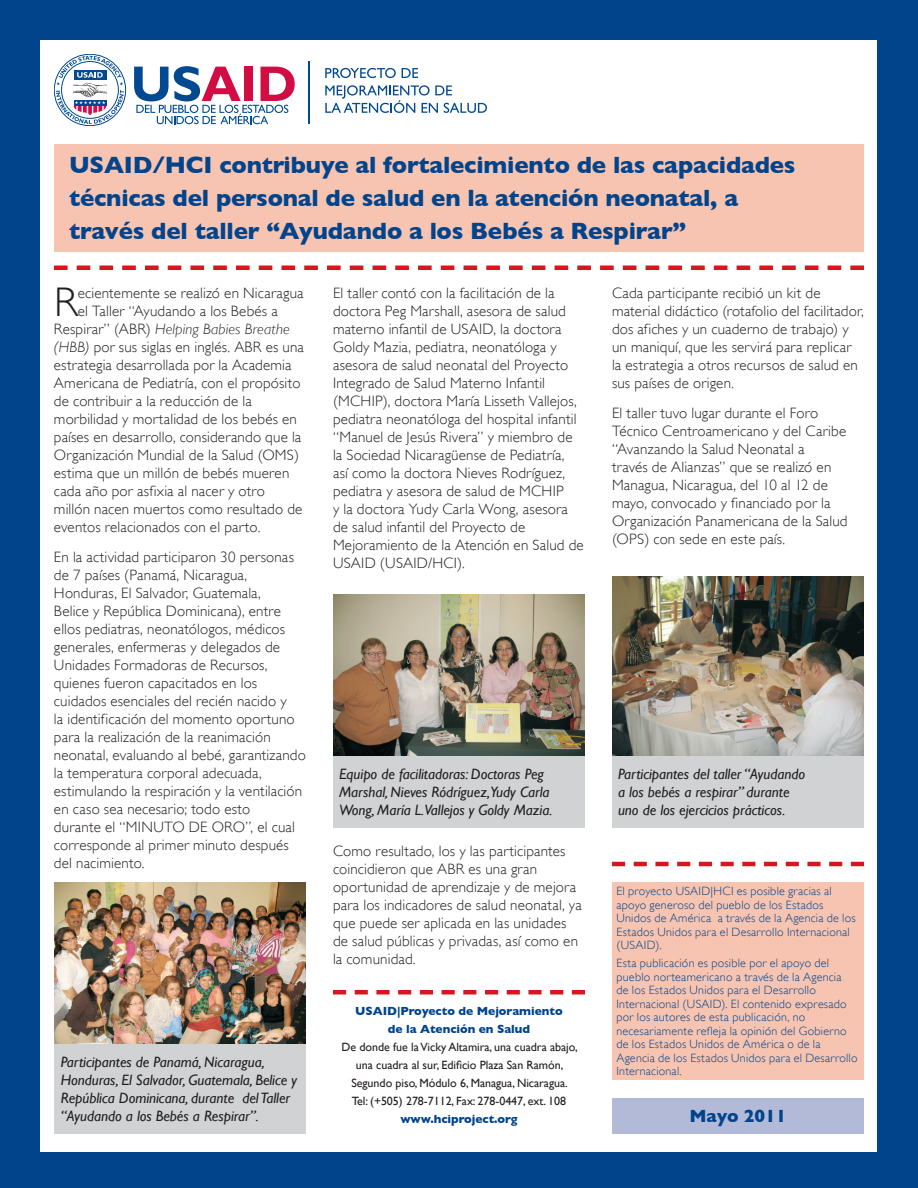
<style>
.page{position:relative;width:918px;height:1188px;background:#01448c}
.page>*{position:absolute;margin:0;border:0;box-sizing:border-box;transform-origin:0 0}
.t1{font:300 41.4px "Gill Sans";color:#231f20}
.t2{font:700 24px/33px "Gill Sans";letter-spacing:-.005em;color:#01448c}
.t3{font:700 18px "Gill Sans";letter-spacing:-.005em;color:#01448c}
.t4{font:300 15px/18px "Gill Sans";letter-spacing:.01em;color:#231f20}
.t5{font:italic 15px/18px "Gill Sans";letter-spacing:-.005em;color:#231f20}
.t6{font:italic 300 15px "Gill Sans";letter-spacing:.005em;color:#231f20}
.t7{font:300 12px/13.5px "Gill Sans";letter-spacing:.02em;color:#01448c}
.t8{font:12px/18px "Gill Sans";letter-spacing:-.005em;color:#231f20;text-align:center}
.t9{font:700 12px/18px "Gill Sans";letter-spacing:-.005em;color:#01448c;text-align:center}
.s1{font-style:normal}
.s2{font-style:italic}
</style>
<div class="page">
<div style="left:40px;top:40px;width:837px;height:1112px;background:#fff"></div>
<div style="left:54px;top:144px;width:810px;height:108px;background:#f6c4b0"></div>
<div style="left:54px;top:54px;width:72px;height:72px;border:1px solid #014990;border-radius:50%"></div>
<svg style="left:56px;top:56px;width:68px;height:68px"></svg>
<hr style="left:308px;top:61px;width:2px;height:63px;background:#014990">
<svg style="left:325px;top:68px;width:71px;height:10px"></svg>
<svg style="left:402px;top:68px;width:16px;height:10px"></svg>
<svg style="left:325px;top:85px;width:162px;height:28px"></svg>
<svg style="left:134px;top:66px;width:161px;height:58px"></svg>
<div style="left:612px;top:1098px;width:252px;height:36px;background:#b2bad8"></div>
<svg style="left:54px;top:266px;width:810px;height:4px"></svg>
<svg style="left:612px;top:862px;width:252px;height:4px"></svg>
<div style="left:333px;top:756px;width:252px;height:72px;background:#d1d2d4"></div>
<img style="left:333px;top:594px;width:252px;height:162px">
<div style="left:612px;top:756px;width:252px;height:72px;background:#d1d2d4"></div>
<img style="left:612px;top:576px;width:252px;height:180px">
<div style="left:54px;top:1044px;width:252px;height:90px;background:#d1d2d4"></div>
<img style="left:54px;top:882px;width:252px;height:162px">
<div style="left:612px;top:882px;width:252px;height:198px;background:#f6c4b0"></div>
<svg style="left:333px;top:990px;width:252px;height:4px"></svg>
<h2 class="t2" style="left:69px;top:148px;width:728px">USAID/HCI contribuye al fortalecimiento de las capacidades técnicas del personal de salud en la atención neonatal, a través del taller “Ayudando a los Bebés a Respirar”</h2>
<h1 class="t1" style="left:54px;top:279px;width:25px">R</h1>
<p class="t4" style="left:78px;top:284px;width:227px">ecientemente se realizó en Nicaragua</p>
<p class="t4" style="left:78px;top:302px;width:202px">el Taller “Ayudando a los Bebés a</p>
<p class="t6" style="left:54px;top:321px;width:237px"><span class="s1">Respirar” (ABR)</span> Helping Babies Breathe</p>
<p class="t4" style="left:54px;top:338px;width:251px"><span class="s2">(HBB)</span> por sus siglas en inglés. ABR es una</p>
<p class="t4" style="left:54px;top:356px;width:239px">estrategia desarrollada por la Academia</p>
<p class="t4" style="left:54px;top:374px;width:248px">Americana de Pediatría, con el propósito</p>
<p class="t4" style="left:54px;top:392px;width:199px">de contribuir a la reducción de la</p>
<p class="t4" style="left:54px;top:410px;width:245px">morbilidad y mortalidad de los bebés en</p>
<p class="t4" style="left:54px;top:428px;width:249px">países en desarrollo, considerando que la</p>
<p class="t4" style="left:54px;top:446px;width:247px">Organización Mundial de la Salud (OMS)</p>
<p class="t4" style="left:54px;top:464px;width:237px">estima que un millón de bebés mueren</p>
<p class="t4" style="left:54px;top:482px;width:213px">cada año por asfixia al nacer y otro</p>
<p class="t4" style="left:54px;top:500px;width:250px">millón nacen muertos como resultado de</p>
<p class="t4" style="left:54px;top:518px;width:208px">eventos relacionados con el parto.</p>
<p class="t4" style="left:54px;top:548px;width:253px">En la actividad participaron 30 personas de 7 países (Panamá, Nicaragua, Honduras, El Salvador, Guatemala,<br>Belice y República Dominicana), entre ellos pediatras, neonatólogos, médicos generales, enfermeras y delegados de Unidades Formadoras de Recursos, quienes fueron capacitados en los cuidados esenciales del recién nacido y<br>la identificación del momento oportuno para la realización de la reanimación neonatal, evaluando al bebé, garantizando la temperatura corporal adecuada, estimulando la respiración y la ventilación en caso sea necesario; todo esto<br>durante el “MINUTO DE ORO”, el cual corresponde al primer minuto después del nacimiento.</p>
<p class="t5" style="left:61px;top:1053px;width:238px">Participantes de Panamá, Nicaragua, Honduras, El Salvador, Guatemala, Belice y República Dominicana, durante del Taller “Ayudando a los Bebés a Respirar”.</p>
<p class="t4" style="left:333px;top:284px;width:252px">El taller contó con la facilitación de la doctora Peg Marshall, asesora de salud materno infantil de USAID, la doctora Goldy Mazia, pediatra, neonatóloga y asesora de salud neonatal del Proyecto Integrado de Salud Materno Infantil (MCHIP), doctora María Lisseth Vallejos, pediatra neonatóloga del hospital infantil “Manuel de Jesús Rivera” y miembro de la Sociedad Nicaragüense de Pediatría,<br>así como la doctora Nieves Rodríguez, pediatra y asesora de salud de MCHIP<br>y la doctora Yudy Carla Wong, asesora de salud infantil del Proyecto de Mejoramiento de la Atención en Salud de USAID (USAID/HCI).</p>
<p class="t4" style="left:612px;top:284px;width:253px">Cada participante recibió un kit de material didáctico (rotafolio del facilitador, dos afiches y un cuaderno de trabajo) y un maniquí, que les servirá para replicar la estrategia a otros recursos de salud en sus países de origen.</p>
<p class="t4" style="left:612px;top:404px;width:237px">El taller tuvo lugar durante el Foro Técnico Centroamericano y del Caribe “Avanzando la Salud Neonatal a<br>través de Alianzas” que se realizó en Managua, Nicaragua, del 10 al 12 de mayo, convocado y financiado por la Organización Panamericana de la Salud (OPS) con sede en este país.</p>
<p class="t5" style="left:339px;top:765px;width:215px">Equipo de facilitadoras: Doctoras Peg<br>Marshal, Nieves Ródríguez,Yudy Carla<br>Wong, María L.Vallejos y Goldy Mazia.</p>
<p class="t5" style="left:618px;top:765px;width:189px">Participantes del taller “Ayudando a los bebés a respirar” durante uno de los ejercicios prácticos.</p>
<p class="t4" style="left:333px;top:842px;width:250px">Como resultado, los y las participantes coincidieron que ABR es una gran oportunidad de aprendizaje y de mejora para los indicadores de salud neonatal, ya que puede ser aplicada en las unidades de salud públicas y privadas, así como en la comunidad.</p>
<p class="t9" style="left:355px;top:1002px;width:209px">USAID|Proyecto de Mejoramiento de la Atención en Salud</p>
<p class="t8" style="left:342px;top:1038px;width:238px">De donde fue la Vicky Altamira, una cuadra abajo, una cuadra al sur, Edificio Plaza San Ramón, Segundo piso, Módulo 6, Managua, Nicaragua.<br>Tel: (+505) 278-7112, Fax: 278-0447, ext. 108</p>
<p class="t9" style="left:400px;top:1110px;width:119px">www.hciproject.org</p>
<p class="t7" style="left:616px;top:884px;width:241px">El proyecto USAID|HCI es posible gracias al apoyo generoso del pueblo de los Estados Unidos de América a través de la Agencia de los Estados Unidos para el Desarrollo Internacional (USAID).</p>
<p class="t7" style="left:616px;top:956px;width:243px">Esta publicación es posible por el apoyo del pueblo norteamericano a través de la Agencia<br>de los Estados Unidos para el Desarrollo Internacional (USAID). El contenido expresado por los autores de esta publicación, no necesariamente refleja la opinión del Gobierno de los Estados Unidos de América o de la Agencia de los Estados Unidos para el Desarrollo Internacional.</p>
<p class="t3" style="left:689px;top:1106px;width:99px">Mayo 2011</p>
</div>
